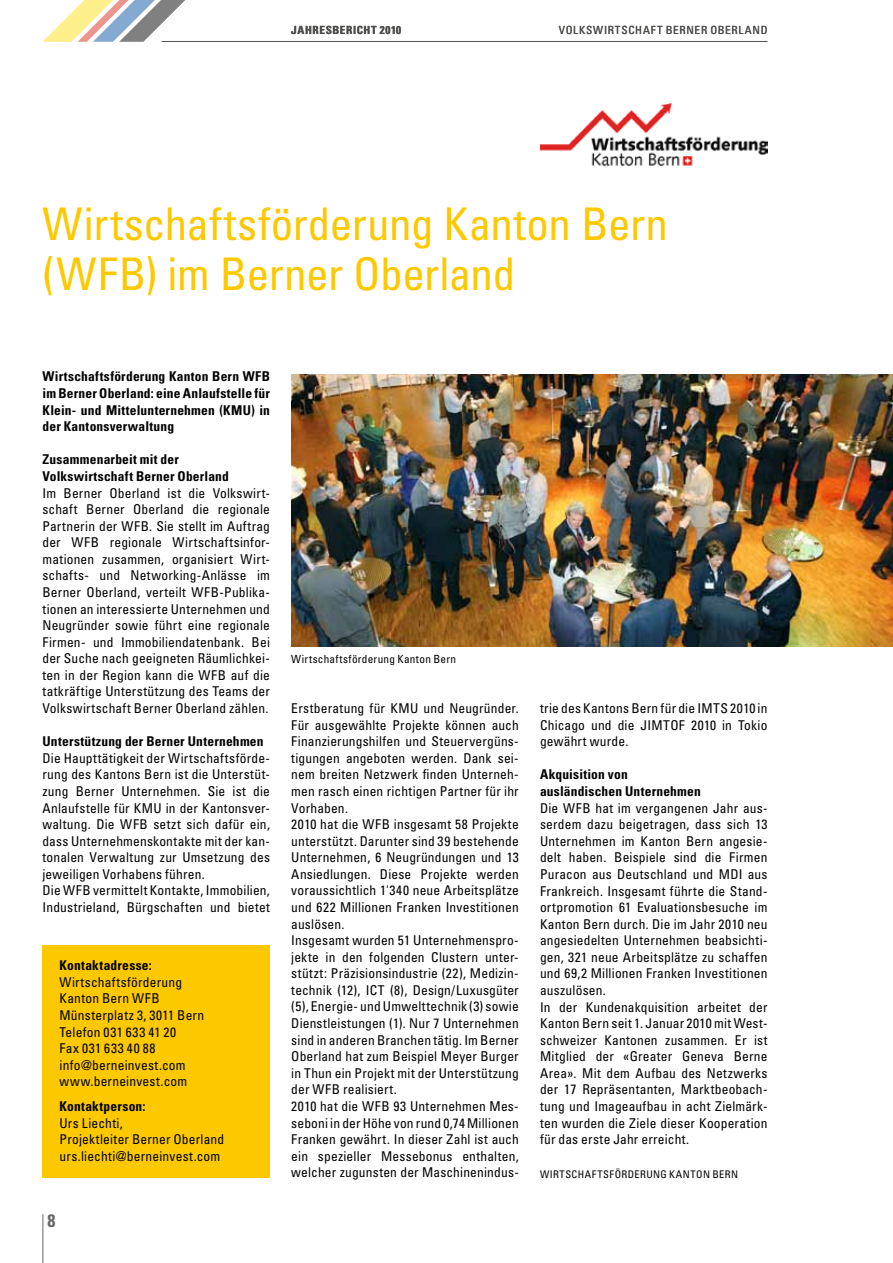
<style>
.page{position:relative;width:893px;height:1263px;background:#fff}
.page>*{position:absolute;margin:0;border:0;box-sizing:border-box;transform-origin:0 0}
.t1{font:condensed 45px/49.8px "Univers LT Std";letter-spacing:-.01em;color:#fcc900}
.t2{font:700 condensed 18px "Univers LT Std";color:#676767}
.t3{font:condensed 13.5px/16.6px "Univers LT Std";letter-spacing:.01em;color:#000}
.t4{font:700 condensed 13.5px/16.6px "Univers LT Std";letter-spacing:.015em;color:#000}
.t5{font:condensed 11.25px "Univers LT Std";letter-spacing:.02em;color:#000}
.t6{font:condensed 11.25px "Univers LT Std";letter-spacing:.065em;color:#4d4d4c}
.t7{font:700 condensed 11.25px "Univers LT Std";letter-spacing:.055em;color:#4d4d4c}
.t8{font:condensed 10.5px "Univers LT Std";letter-spacing:.045em;color:#000}
</style>
<div class="page">
<hr style="left:43px;top:1214px;width:1px;height:49px;background:#676767">
<hr style="left:162px;top:41px;width:605px;height:1px;background:#4d4d4c">
<svg style="left:43px;top:0;width:142px;height:42px"></svg>
<div style="left:43px;top:945px;width:227px;height:232px;background:#fcc900"></div>
<img style="left:291px;top:374px;width:602px;height:273px">
<img style="left:540px;top:104px;width:227px;height:63px">
<p class="t7" style="left:291px;top:23px;width:111px">Jahresbericht 2010</p>
<p class="t6" style="left:559px;top:23px;width:210px">Volkswirtschaft Berner Oberland</p>
<h1 class="t1" style="left:43px;top:199px;width:627px">Wirtschaftsförderung Kanton Bern (WFB) im Berner Oberland</h1>
<p class="t4" style="left:43px;top:368px;width:229px;text-align:justify">Wirtschaftsförderung Kanton Bern WFB im Berner Oberland: eine Anlaufstelle für Klein- und Mittelunternehmen (KMU) in der Kantonsverwaltung</p>
<p class="t4" style="left:43px;top:451px;width:188px">Zusammenarbeit mit der<br>Volkswirtschaft Berner Oberland</p>
<p class="t3" style="left:42px;top:484px;width:229px;text-align:justify">Im Berner Oberland ist die Volkswirt&shy;schaft Berner Oberland die regionale Partnerin der WFB. Sie stellt im Auftrag der WF</p>
<p class="t3" style="left:42px;top:534px;width:229px;text-align:justify;text-indent:48px">B regionale Wirtschaftsinfor&shy;mationen zusammen, organisiert Wirt&shy;schafts- und N etworking-Anlässe im Berner Oberland, verteilt WFB-Publika&shy;tionen an interessierte Unternehmen und Neugründer sowie führt eine regionale Firmen- und Immobiliendatenbank. Bei der Suche nach geeigneten Räumlichkei&shy;ten in der Region kann die WFB auf die tatkräftige Unterstützung des Teams der Volkswirtschaft Berner Oberland zählen.</p>
<p class="t4" style="left:42px;top:733px;width:223px">Unterstützung der Berner Unternehmen</p>
<p class="t3" style="left:42px;top:749px;width:229px">Die Haupttätigkeit der Wirtschaftsförde&shy;rung des Kantons Bern ist die Unterstüt&shy;zung Berner Unternehmen. Sie ist die Anlaufstelle für KMU in der Kantonsver&shy;waltung. Die WFB setzt sich dafür ein, dass Unternehmenskontakte mit der kan&shy;tonalen Verwaltung zur Umsetzung des jeweiligen Vorhabens führen.<br>Die WFB vermittelt Kontakte, I mmobilien, I ndustrieland, Bürgschaften und bietet</p>
<p class="t4" style="left:60px;top:957px;width:94px">Kontaktadresse:</p>
<p class="t3" style="left:60px;top:973px;width:146px">Wirtschaftsförderung<br>Kanton Bern WFB<br>Münsterplatz 3, 3011 Bern<br>Telefon 031 633 41 20<br>Fax 031 633 40 88 info@berneinvest.com www.berneinvest.com</p>
<p class="t4" style="left:60px;top:1098px;width:88px">Kontaktperson:</p>
<p class="t3" style="left:60px;top:1114px;width:166px">Urs Liechti,<br>Projektleiter Berner Oberland urs.liechti@berneinvest.com</p>
<h2 class="t2" style="left:48px;top:1210px;width:9px">8</h2>
<p class="t5" style="left:291px;top:652px;width:166px">Wirtschaftsförderung Kanton Bern</p>
<p class="t3" style="left:291px;top:700px;width:229px">Erstberatung für KMU und Neugründer.<br>Für ausgewählte Projekte können auch Finanzierungshilfen und Steuervergüns&shy;tigungen angeboten werden. Dank sei&shy;nem breiten Netzwerk finden Unterneh&shy;men rasch einen richtigen Partner für ihr Vorhaben.<br>2010 hat die WFB insgesamt 58 Projekte unterstützt. Darunter sind 39 bestehende Unternehmen, 6 Neugründungen und 13<br>Ansiedlungen. Diese Projekte werden voraussichtlich 1'340 neue Arbeitsplätze und 622 Millionen Franken I nvestitionen auslösen.<br>Insgesamt wurden 51 Unternehmenspro&shy;jekte in den folgenden Clustern unter&shy;stützt: Präzisionsindustrie (22), Medizin&shy;technik (12), ICT</p>
<p class="t3" style="left:291px;top:981px;width:229px;text-indent:99px">(8), D esign/Luxusgüter (5), Energie- und Umwelttechnik (3) sowie Dienstleistungen (1). N ur 7 Unternehmen sind in anderen Branchen tätig. Im Berner Oberland hat zum Beispiel Meyer Burger in Thun ein Projekt mit der Unterstützung der WFB realisiert.<br>2010 hat die WFB 93 Unternehmen Mes&shy;seboni in der Höhe von rund 0,74 Millionen Franken gewährt. In dieser Zahl ist auch ein spezieller Messebonus enthalten, welcher zugunsten der Maschinenindus-</p>
<p class="t3" style="left:540px;top:700px;width:229px">trie des Kantons Bern für die I MTS 2010 in<br>Chicago und die JI MTOF</p>
<p class="t3" style="left:691px;top:716px;width:78px">2010 in Tokio</p>
<p class="t3" style="left:540px;top:733px;width:90px">gewährt wurde.</p>
<p class="t4" style="left:540px;top:766px;width:162px">Akquisition von ausländischen Unternehmen</p>
<p class="t3" style="left:540px;top:799px;width:229px">Die WFB hat im vergangenen Jahr aus&shy;serdem dazu beigetragen, dass sich 13<br>Unternehmen im Kanton Bern angesie&shy;delt haben. Beispiele sind die Firmen Puracon aus Deutschland und MDI aus Frankreich. Insgesamt führte die Stand&shy;ortpromotion 61 Evaluationsbesuche im Kanton Bern durch. Die im Jahr 2010 neu angesiedelten Unternehmen beabsichti&shy;gen, 321 neue Arbeitsplätze zu schaffen und 69,2 Millionen Franken I nvestitionen auszulösen.<br>In der Kundenakquisition arbeitet der Kanton Bern seit 1. Januar 2010 mit West&shy;schweizer Kantonen zusammen. Er ist Mitglied der «Greater Geneva Berne Area». Mit dem Aufbau des N etzwerks der 17 Repräsentanten, Marktbeobach&shy;tung und Imageaufbau in acht Zielmärk&shy;ten wurden die Ziele dieser Kooperation für das erste Jahr erreicht.</p>
<p class="t8" style="left:540px;top:1167px;width:199px">WirtschaftsförderungKanton Bern</p>
</div>
